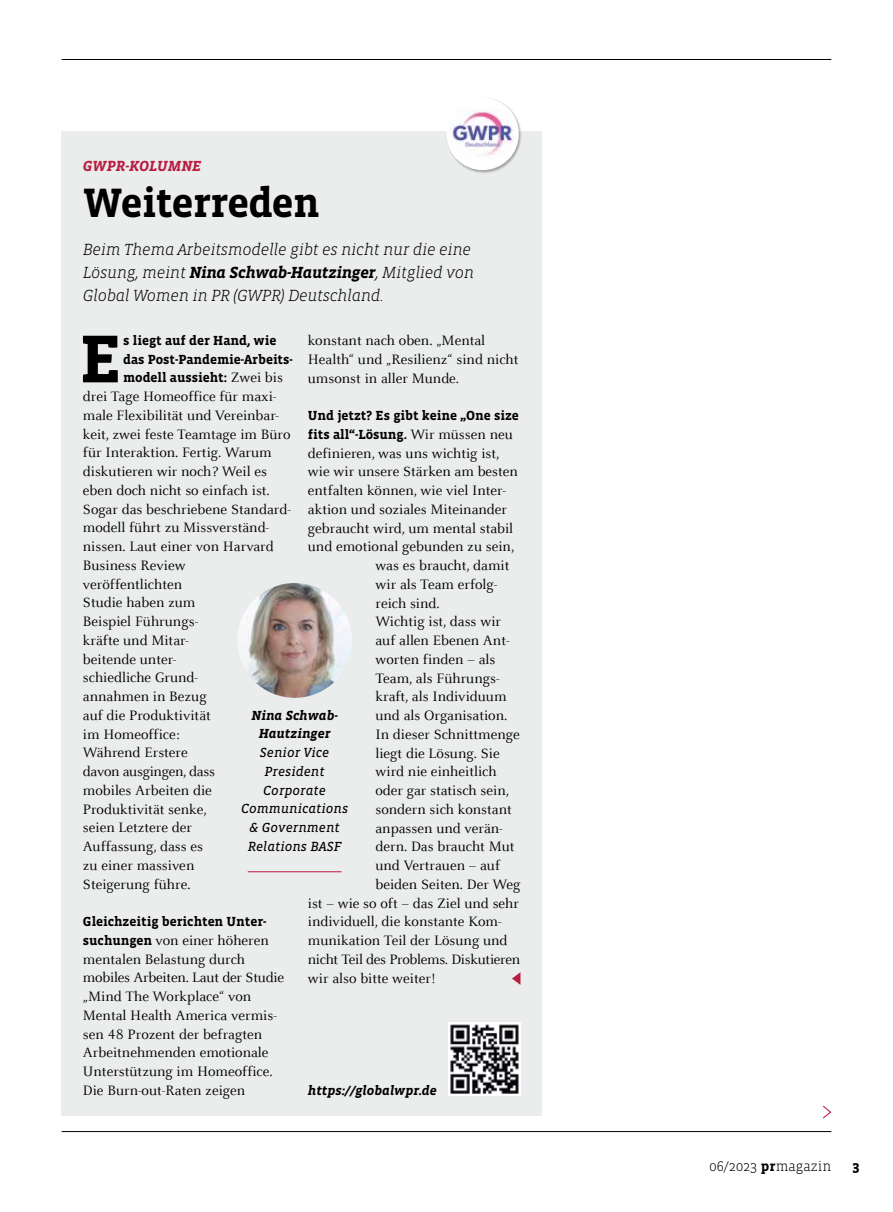
<style>
.page{position:relative;width:893px;height:1212px;background:#fff}
.page>*{position:absolute;margin:0;border:0;box-sizing:border-box;transform-origin:0 0}
.t1{font:700 69.15px "Vista Slab OT";color:#000}
.t2{font:700 42px "Vista Slab OT";letter-spacing:-.02em;color:#000}
.t3{font:italic 300 16.5px/23.2px "Vista Slab OT";letter-spacing:-.02em;color:#000}
.t4{font:15px/18.8px "Celeste Offc";color:#000}
.t5{font:15px "Celeste Offc";letter-spacing:-.02em;color:#000}
.t6{font:italic 700 15px "Vista Slab OT";color:#b71e3f}
.t7{font:300 14.25px "Vista Slab OT";color:#000}
.t8{font:700 14.25px "Vista Slab OT";color:#000}
.t9{font:700 13.5px/18.8px "Vista Slab OT";color:#000}
.t10{font:italic 13.5px/18.8px "Vista Slab OT";color:#000;text-align:center}
.t11{font:italic 700 13.5px/18.8px "Vista Slab OT";color:#000;text-align:center}
.s1{font-weight:700}
.s2{font-family:"Celeste Offc";font-weight:400;font-size:15px}
.s3{font-family:"Vista Slab OT";font-weight:700;font-size:13.5px}
</style>
<div class="page">
<hr style="left:62px;top:59px;width:769px;height:1px;background:#000">
<hr style="left:62px;top:1131px;width:769px;height:1px;background:#000">
<svg style="left:823px;top:1105px;width:9px;height:14px"></svg>
<div style="left:62px;top:131px;width:480px;height:985px;background:#ebecec"></div>
<div style="left:446px;top:97px;width:76px;height:76px;background:#000;opacity:.3"></div>
<div style="left:446px;top:98px;width:73px;height:72px;background:#fff;border-radius:50%"></div>
<img style="left:450px;top:109px;width:66px;height:50px">
<svg style="left:512px;top:972px;width:8px;height:13px"></svg>
<hr style="left:248px;top:871px;width:94px;height:1px;background:#b71e3f">
<img style="left:237px;top:583px;width:115px;height:115px;border-radius:57px">
<img style="left:448px;top:1023px;width:72px;height:72px">
<p class="t6" style="left:83px;top:158px;width:120px">GWPR-KOLUMNE</p>
<h2 class="t2" style="left:83px;top:181px;width:238px">Weiterreden</h2>
<p class="t3" style="left:83px;top:238px;width:393px">Beim Thema Arbeitsmodelle gibt es nicht nur die eine<br>Lösung, meint <span class="s1">Nina Schwab-Hautzinger</span>, Mitglied von<br>Global Women in PR (GWPR) Deutschland.</p>
<p class="t4" style="left:308px;top:331px;width:212px">konstant nach oben. „Mental<br>Health“ und „Resilienz“ sind nicht umsonst in aller Munde.</p>
<p class="t9" style="left:308px;top:406px;width:213px">Und jetzt? Es gibt keine „One size fits all“-Lösung. <span class="s2">Wir müssen neu</span></p>
<p class="t4" style="left:308px;top:444px;width:193px">definieren, was uns wichtig ist,</p>
<p class="t4" style="left:308px;top:463px;width:212px">wie wir unsere Stärken am besten</p>
<p class="t4" style="left:308px;top:481px;width:199px">entfalten können, wie viel Inter-</p>
<p class="t4" style="left:308px;top:500px;width:201px">aktion und soziales Miteinander</p>
<p class="t4" style="left:308px;top:519px;width:207px">gebraucht wird, um mental stabil</p>
<p class="t4" style="left:308px;top:538px;width:208px">und emotional gebunden zu sein,</p>
<p class="t4" style="left:375px;top:556px;width:135px">was es braucht, damit</p>
<p class="t4" style="left:375px;top:575px;width:123px">wir als Team erfolg-</p>
<p class="t4" style="left:375px;top:594px;width:66px">reich sind.</p>
<p class="t4" style="left:375px;top:613px;width:127px">Wichtig ist, dass wir</p>
<p class="t4" style="left:375px;top:631px;width:135px">auf allen Ebenen Ant-</p>
<p class="t4" style="left:375px;top:650px;width:121px">worten finden – als</p>
<p class="t4" style="left:375px;top:669px;width:126px">Team, als Führungs-</p>
<p class="t4" style="left:375px;top:688px;width:133px">kraft, als Individuum</p>
<p class="t4" style="left:375px;top:706px;width:133px">und als Organisation.</p>
<p class="t4" style="left:375px;top:725px;width:146px">In dieser Schnittmenge</p>
<p class="t4" style="left:375px;top:744px;width:126px">liegt die Lösung. Sie</p>
<p class="t4" style="left:375px;top:763px;width:123px">wird nie einheitlich</p>
<p class="t4" style="left:375px;top:781px;width:135px">oder gar statisch sein,</p>
<p class="t4" style="left:375px;top:800px;width:138px">sondern sich konstant</p>
<p class="t4" style="left:375px;top:819px;width:129px">anpassen und verän-</p>
<p class="t4" style="left:375px;top:838px;width:141px">dern. Das braucht Mut</p>
<p class="t4" style="left:375px;top:856px;width:126px">und Vertrauen – auf</p>
<p class="t4" style="left:375px;top:875px;width:146px">beiden Seiten. Der Weg</p>
<p class="t4" style="left:308px;top:894px;width:213px">ist – wie so oft – das Ziel und sehr</p>
<p class="t4" style="left:308px;top:913px;width:195px">individuell, die konstante Kom-</p>
<p class="t4" style="left:308px;top:931px;width:201px">munikation Teil der Lösung und</p>
<p class="t5" style="left:308px;top:951px;width:214px">nicht Teil des Problems. Diskutieren</p>
<p class="t4" style="left:308px;top:969px;width:129px">wir also bitte weiter!</p>
<h1 class="t1" style="left:80px;top:324px;width:44px">E</h1>
<p class="t9" style="left:123px;top:331px;width:171px">s liegt auf der Hand, wie das Post-Pandemie-Arbeits&shy;modell aussieht: <span class="s2">Zwei bis</span></p>
<p class="t4" style="left:83px;top:387px;width:209px">drei Tage Homeoffice für maxi&shy;male Flexibilität und Vereinbar&shy;keit, zwei feste Teamtage im Büro für Interaktion. Fertig. Warum diskutieren wir noch? Weil es eben doch nicht so einfach ist.<br>Sogar das beschriebene Standard&shy;modell führt zu Missverständ&shy;nissen. Laut einer von Harvard<br>Business Review<br>veröffentlichten<br>Studie haben zum<br>Beispiel Führungs-<br>kräfte und Mitar-<br>beitende unter-<br>schiedliche Grund--<br>annahmen in Bezug<br>auf die Produktivität<br>im Homeoffice:<br>Während Erstere<br>davon ausgingen, dass<br>mobiles Arbeiten die<br>Produktivität senke,<br>seien Letztere der<br>Auffassung, dass es<br>zu einer massiven<br>Steigerung führe.</p>
<p class="t9" style="left:83px;top:912px;width:184px">Gleichzeitig berichten Unter-</p>
<p class="t4" style="left:83px;top:931px;width:203px"><span class="s3">suchungen</span> von einer höheren mentalen Belastung durch mobiles Arbeiten. Laut der Studie „Mind The Workplace“ von<br>Mental Health America vermis&shy;sen 48 Prozent der befragten<br>Arbeitnehmenden emotionale<br>Unterstützung im Homeoffice.<br>Die Burn-out-Raten zeigen</p>
<p class="t11" style="left:251px;top:706px;width:88px">Nina Schwab-<br>Hautzinger</p>
<p class="t10" style="left:241px;top:743px;width:109px">Senior Vice<br>President<br>Corporate<br>Communications &amp; Government<br>Relations BASF</p>
<p class="t11" style="left:308px;top:1081px;width:130px">https://globalwpr.de</p>
<p class="t7" style="left:709px;top:1159px;width:123px">06/2023 <span class="s1">pr</span>magazin</p>
<p class="t8" style="left:853px;top:1159px;width:9px">3</p>
</div>
